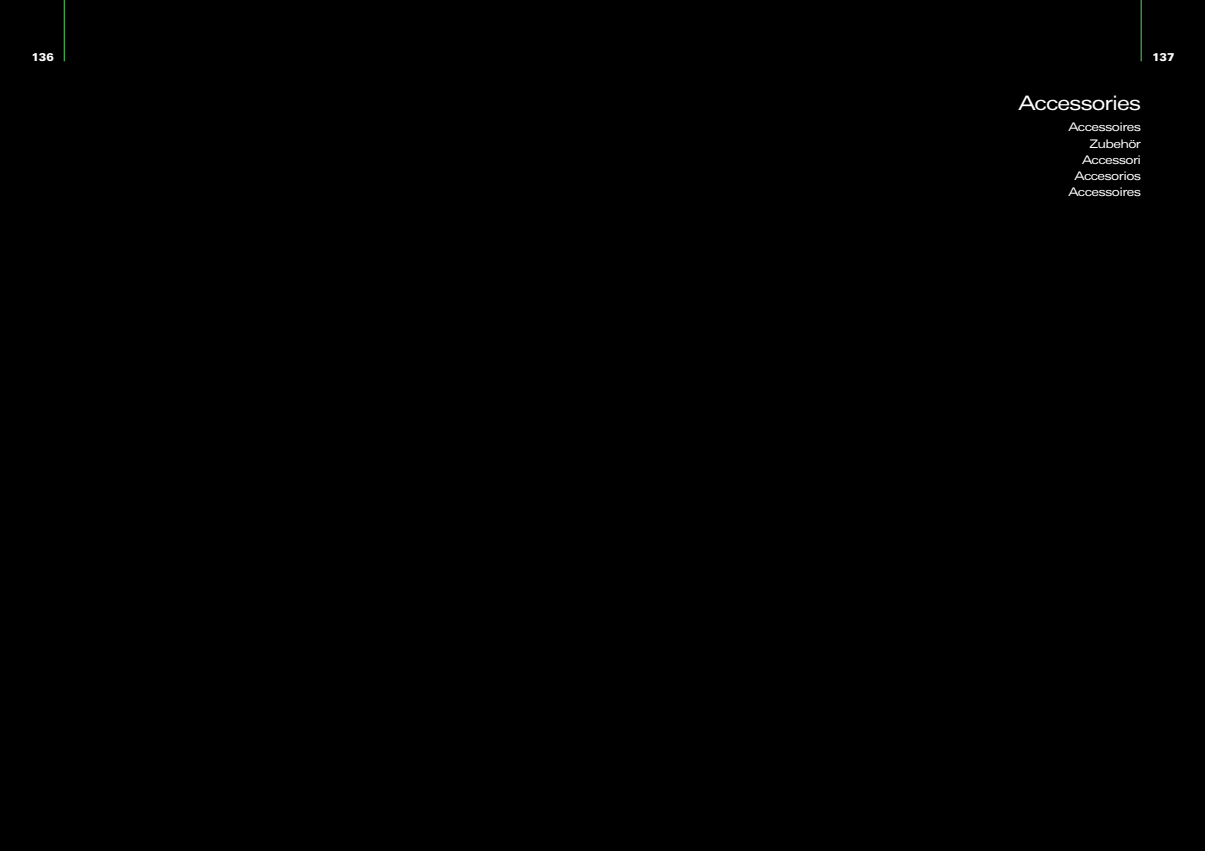
<style>
.page{position:relative;width:1205px;height:851px;background:#fff}
.page>*{position:absolute;margin:0;border:0;box-sizing:border-box;transform-origin:0 0}
.t1{font:expanded 20px "Zurich BT";letter-spacing:-.05em;color:#fff}
.t2{font:expanded 11.88px/16.2px "Zurich BT";letter-spacing:-.05em;color:#fff;text-align:right}
.t3{font:900 11.25px "Zurich BT";color:#fff}
</style>
<div class="page">
<div style="left:0;top:0;width:1205px;height:850px;background:#000"></div>
<hr style="left:64px;top:0;width:1px;height:61px;background:#40ae49">
<hr style="left:1140px;top:0;width:2px;height:61px;background:#40ae49">
<p class="t3" style="left:32px;top:50px;width:24px">136</p>
<p class="t3" style="left:1152px;top:50px;width:24px">137</p>
<h1 class="t1" style="left:1018px;top:91px;width:124px">Accessories</h1>
<p class="t2" style="left:1068px;top:119px;width:74px">Accessoires<br>Zubehör<br>Accessori<br>Accesorios<br>Accessoires</p>
</div>
